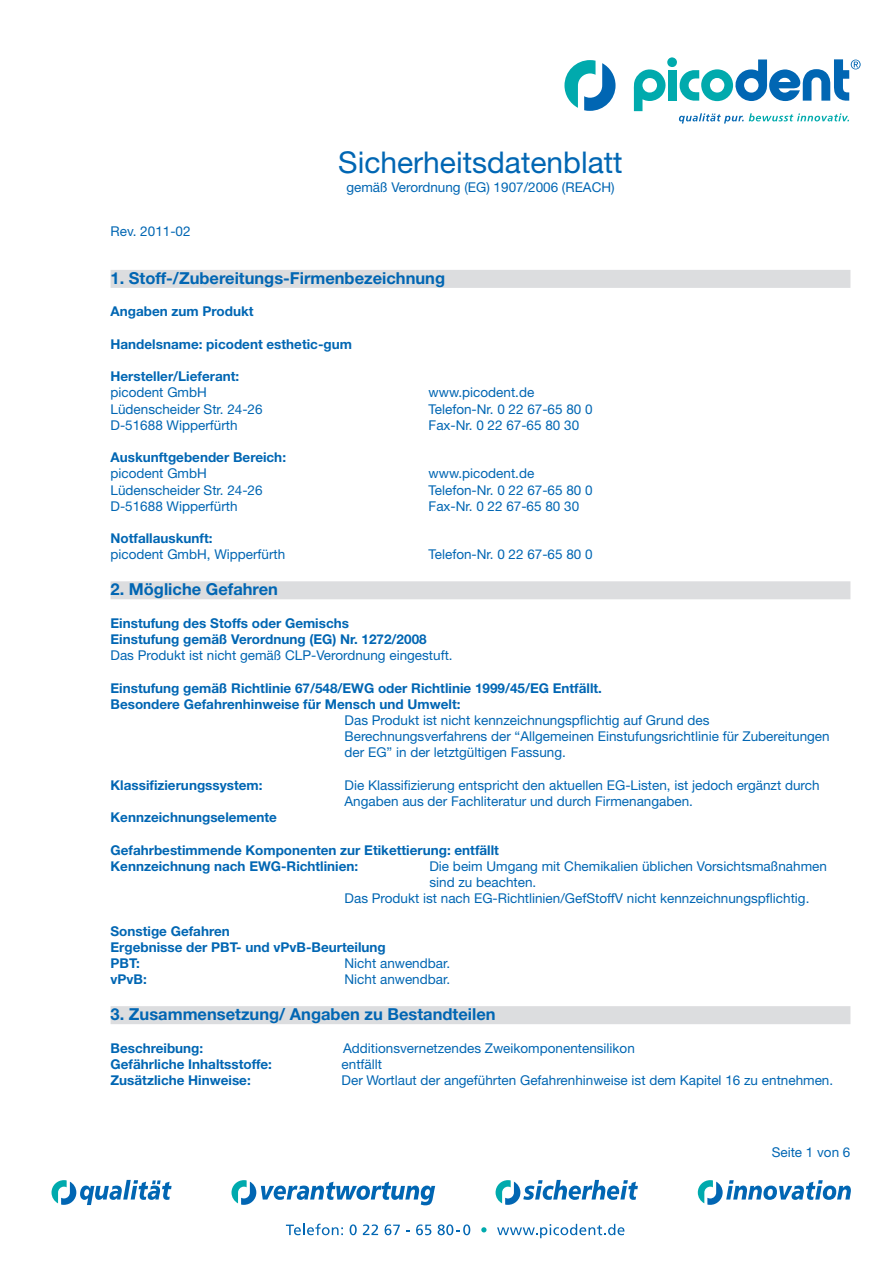
<style>
.page{position:relative;width:893px;height:1263px;background:#fff}
.page>*{position:absolute;margin:0;border:0;box-sizing:border-box;transform-origin:0 0}
.t1{font:30px "Helvetica Neue";color:#0166b3}
.t2{font:700 16.5px "Helvetica Neue";color:#0166b3}
.t3{font:13.5px/16.2px "Helvetica Neue";color:#0166b3}
.t4{font:700 13.5px/16.2px "Helvetica Neue";color:#0166b3}
</style>
<div class="page">
<svg style="left:52px;top:1180px;width:120px;height:25px"></svg>
<svg style="left:496px;top:1180px;width:142px;height:25px"></svg>
<svg style="left:698px;top:1180px;width:153px;height:25px"></svg>
<svg style="left:231px;top:1180px;width:204px;height:25px"></svg>
<svg style="left:286px;top:1224px;width:57px;height:11px"></svg>
<svg style="left:350px;top:1224px;width:7px;height:11px"></svg>
<svg style="left:363px;top:1224px;width:15px;height:11px"></svg>
<svg style="left:385px;top:1224px;width:15px;height:11px"></svg>
<svg style="left:416px;top:1224px;width:15px;height:11px"></svg>
<svg style="left:438px;top:1224px;width:32px;height:11px"></svg>
<svg style="left:481px;top:1227px;width:6px;height:5px"></svg>
<svg style="left:497px;top:1224px;width:127px;height:14px"></svg>
<svg style="left:634px;top:69px;width:32px;height:42px"></svg>
<div style="left:668px;top:70px;width:9px;height:31px;background:#00aaad"></div>
<div style="left:667px;top:57px;width:10px;height:10px;background:#00aaad;border-radius:50%"></div>
<svg style="left:564px;top:60px;width:51px;height:51px"></svg>
<svg style="left:679px;top:113px;width:170px;height:11px"></svg>
<svg style="left:680px;top:59px;width:181px;height:42px"></svg>
<div style="left:111px;top:270px;width:739px;height:18px;background:#dcdddf"></div>
<div style="left:111px;top:581px;width:739px;height:18px;background:#dcdddf"></div>
<div style="left:111px;top:1006px;width:739px;height:18px;background:#dcdddf"></div>
<h1 class="t1" style="left:338px;top:144px;width:286px">Sicherheitsdatenblatt</h1>
<p class="t3" style="left:346px;top:179px;width:270px">gemäß Verordnung (EG) 1907/2006 (REACH)</p>
<p class="t3" style="left:111px;top:223px;width:82px">Rev. 2011-02</p>
<p class="t2" style="left:111px;top:268px;width:336px">1. Stoff-/Zubereitungs-Firmenbezeichnung</p>
<p class="t4" style="left:111px;top:303px;width:145px">Angaben zum Produkt</p>
<p class="t4" style="left:111px;top:335px;width:243px">Handelsname: picodent esthetic-gum</p>
<p class="t4" style="left:111px;top:368px;width:130px">Hersteller/Lieferant:</p>
<p class="t3" style="left:111px;top:384px;width:98px">picodent GmbH</p>
<p class="t3" style="left:429px;top:384px;width:107px">www.picodent.de</p>
<p class="t3" style="left:111px;top:400px;width:154px">Lüdenscheider Str. 24-26</p>
<p class="t3" style="left:429px;top:400px;width:166px">Telefon-Nr. 0 22 67-65 80 0</p>
<p class="t3" style="left:111px;top:417px;width:129px">D-51688 Wipperfürth</p>
<p class="t3" style="left:429px;top:417px;width:152px">Fax-Nr. 0 22 67-65 80 30</p>
<p class="t4" style="left:111px;top:449px;width:177px">Auskunftgebender Bereich:</p>
<p class="t3" style="left:111px;top:465px;width:98px">picodent GmbH</p>
<p class="t3" style="left:429px;top:465px;width:107px">www.picodent.de</p>
<p class="t3" style="left:111px;top:481px;width:154px">Lüdenscheider Str. 24-26</p>
<p class="t3" style="left:429px;top:481px;width:166px">Telefon-Nr. 0 22 67-65 80 0</p>
<p class="t3" style="left:111px;top:498px;width:129px">D-51688 Wipperfürth</p>
<p class="t3" style="left:429px;top:498px;width:152px">Fax-Nr. 0 22 67-65 80 30</p>
<p class="t4" style="left:111px;top:530px;width:103px">Notfallauskunft:</p>
<p class="t3" style="left:111px;top:546px;width:176px">picodent GmbH, Wipperfürth</p>
<p class="t3" style="left:429px;top:546px;width:166px">Telefon-Nr. 0 22 67-65 80 0</p>
<p class="t2" style="left:111px;top:579px;width:169px">2. Mögliche Gefahren</p>
<p class="t4" style="left:111px;top:614px;width:318px">Einstufung des Stoffs oder Gemischs<br>Einstufung gemäß Verordnung (EG) Nr. 1272/2008</p>
<p class="t3" style="left:111px;top:647px;width:344px">Das Produkt ist nicht gemäß CLP-Verordnung eingestuft.</p>
<p class="t4" style="left:111px;top:679px;width:493px">Einstufung gemäß Richtlinie 67/548/EWG oder Richtlinie 1999/45/EG Entfällt.<br>Besondere Gefahrenhinweise für Mensch und Umwelt:</p>
<p class="t3" style="left:345px;top:712px;width:487px">Das Produkt ist nicht kennzeichnungspflichtig auf Grund des<br>Berechnungsverfahrens der “Allgemeinen Einstufungsrichtlinie für Zubereitungen der EG” in der letztgültigen Fassung.</p>
<p class="t4" style="left:111px;top:776px;width:153px">Klassifizierungssystem:</p>
<p class="t3" style="left:345px;top:777px;width:476px">Die Klassifizierung entspricht den aktuellen EG-Listen, ist jedoch ergänzt durch<br>Angaben aus der Fachliteratur und durch Firmenangaben.</p>
<p class="t4" style="left:111px;top:809px;width:168px">Kennzeichnungselemente</p>
<p class="t4" style="left:111px;top:841px;width:390px">Gefahrbestimmende Komponenten zur Etikettierung: entfällt<br>Kennzeichnung nach EWG-Richtlinien:</p>
<p class="t3" style="left:429px;top:858px;width:399px">Die beim Umgang mit Chemikalien üblichen Vorsichtsmaßnahmen</p>
<p class="t3" style="left:429px;top:874px;width:108px">sind zu beachten.</p>
<p class="t3" style="left:345px;top:890px;width:466px">Das Produkt ist nach EG-Richtlinien/GefStoffV nicht kennzeichnungspflichtig.</p>
<p class="t4" style="left:111px;top:922px;width:277px">Sonstige Gefahren<br>Ergebnisse der PBT- und vPvB-Beurteilung<br>PBT:</p>
<p class="t3" style="left:345px;top:955px;width:107px">Nicht anwendbar.</p>
<p class="t4" style="left:111px;top:971px;width:38px">vPvB:</p>
<p class="t3" style="left:345px;top:971px;width:107px">Nicht anwendbar.</p>
<p class="t2" style="left:111px;top:1004px;width:387px">3. Zusammensetzung/ Angaben zu Bestandteilen</p>
<p class="t4" style="left:111px;top:1039px;width:94px">Beschreibung:</p>
<p class="t3" style="left:343px;top:1039px;width:293px">Additionsvernetzendes Zweikomponentensilikon</p>
<p class="t4" style="left:111px;top:1055px;width:163px">Gefährliche Inhaltsstoffe:</p>
<p class="t3" style="left:342px;top:1056px;width:42px">entfällt</p>
<p class="t4" style="left:111px;top:1072px;width:142px">Zusätzliche Hinweise:</p>
<p class="t3" style="left:342px;top:1072px;width:493px">Der Wortlaut der angeführten Gefahrenhinweise ist dem Kapitel 16 zu entnehmen.</p>
<p class="t3" style="left:772px;top:1143px;width:80px">Seite 1 von 6</p>
</div>
